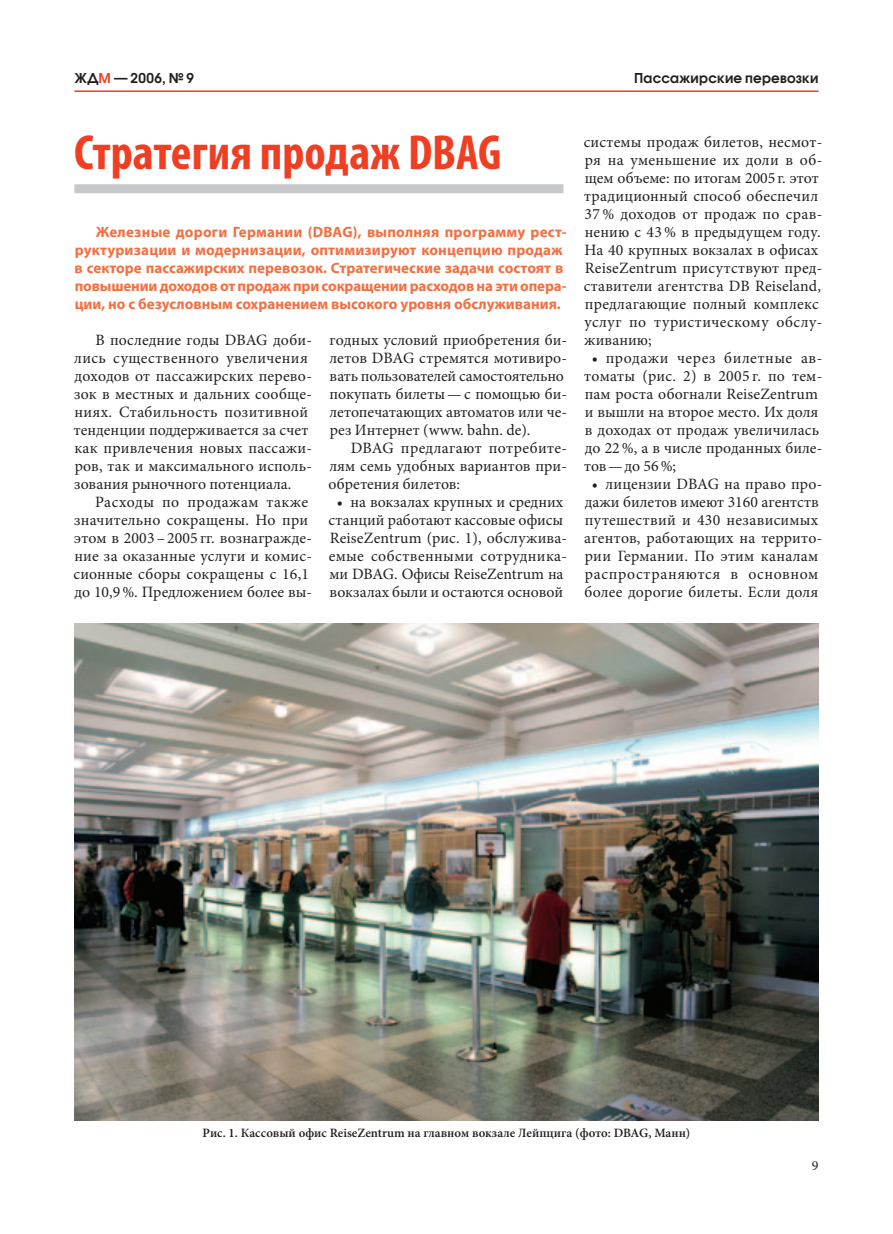
<style>
.page{position:relative;width:893px;height:1234px;background:#fff}
.page>*{position:absolute;margin:0;border:0;box-sizing:border-box;transform-origin:0 0}
.t1{font:700 condensed 49.5px "Myriad Pro";color:#ef3e22}
.t2{font:15.75px/18px "Minion Pro";letter-spacing:.01em;color:#231f20}
.t3{font:700 15px/18px "Myriad Pro";color:#f36f42}
.t4{font:13.95px "Minion Pro";color:#231f20}
.t5{font:600 13.5px "Avant Garde Gothic C";letter-spacing:.015em;color:#231f20}
.t6{font:600 12.75px "Minion Pro";color:#231f20}
.s1{color:#ef3e22}
</style>
<div class="page">
<div style="left:74px;top:184px;width:489px;height:9px;background:#c7c8ca"></div>
<img style="left:74px;top:623px;width:745px;height:496px">
<hr style="left:74px;top:90px;width:745px;height:2px;background:#ef3e22">
<p class="t5" style="left:74px;top:70px;width:121px">ЖД<span class="s1">М</span> — 2006, № 9</p>
<p class="t5" style="left:634px;top:70px;width:186px">Пассажирские перевозки</p>
<h1 class="t1" style="left:74px;top:125px;width:429px">Стратегия продаж DBAG</h1>
<p class="t3" style="left:74px;top:222px;width:494px;text-indent:22px">Железные дороги Германии (DBAG), выполняя программу рест&shy;руктуризации и модернизации, оптимизируют концепцию продаж в секторе пассажирских перевозок. Стратегические задачи состоят в повышении доходов от продаж при сокращении расходов на эти опера&shy;ции, но с безусловным сохранением высокого уровня обслуживания.</p>
<p class="t2" style="left:74px;top:331px;width:240px;text-indent:21px">В последние годы DBAG доби‑ лись существенного увеличения доходов от пассажирских перево‑ зок в местных и дальних сообще‑ ниях. Стабильность позитивной тенденции поддерживается за счет как привлечения новых пассажи‑ ров, так и максимального исполь‑ зования рыночного потенциала.</p>
<p class="t2" style="left:73px;top:493px;width:240px;text-indent:22px">Расходы по продажам также значительно сокращены. Но при этом в 2003 – 2005 гг. вознагражде‑ ние за оказанные услуги и комис‑ сионные сборы сокращены с 16,1 до 10,9%. Предложением более вы‑</p>
<p class="t2" style="left:329px;top:331px;width:239px">годных условий приобретения би‑ летов DBAG стремятся мотивиро‑ вать пользователей самостоятельно покупать билеты—с помощью би‑ летопечатающих автоматов или че‑ рез Интернет (www. bahn. de).</p>
<p class="t2" style="left:329px;top:439px;width:240px;text-align:justify;text-indent:22px">DBAG предлагают потребите‑ лям семь удобных вариантов при‑ обретения билетов:</p>
<p class="t2" style="left:329px;top:493px;width:240px;text-align:center">• на вокзалах крупных и средних станций работают кассовые офисы<br>ReiseZentrum (рис. 1), обслужива‑ емые собственными сотрудника‑ ми DBAG. Офисы ReiseZentrum на вокзалах были и остаются основой</p>
<p class="t2" style="left:584px;top:133px;width:240px">системы продаж билетов, несмот‑ ря на уменьшение их доли в об‑ щем объеме: по итогам 2005 г. этот традиционный способ обеспечил<br>37 % доходов от продаж по срав‑ нению с 43% в предыдущем году.<br>На 40 крупных вокзалах в офисах<br>ReiseZentrum присутствуют пред‑ ставители агентства DB Reiseland, предлагающие полный комплекс услуг по туристическому обслу‑ живанию;</p>
<p class="t2" style="left:584px;top:349px;width:240px;text-indent:8px">• продажи через билетные ав‑ томаты (рис. 2) в 2005 г. по тем‑ пам роста обогнали ReiseZentrum и вышли на второе место. Их доля в доходах от продаж увеличилась до 22%, а в числе проданных биле‑ тов—до 56%;</p>
<p class="t2" style="left:584px;top:475px;width:240px;text-align:center">• лицензии DBAG на право про‑ дажи билетов имеют 3160 агентств путешествий и 430 независимых агентов, работающих на террито‑ рии Германии. По этим каналам распространяются в основном более дорогие билеты. Если доля</p>
<p class="t6" style="left:203px;top:1124px;width:489px">Рис. 1. Кассовый офис ReiseZentrum на главном вокзале Лейпцига (фото: DBAG, Манн)</p>
<p class="t4" style="left:812px;top:1155px;width:8px">9</p>
</div>
